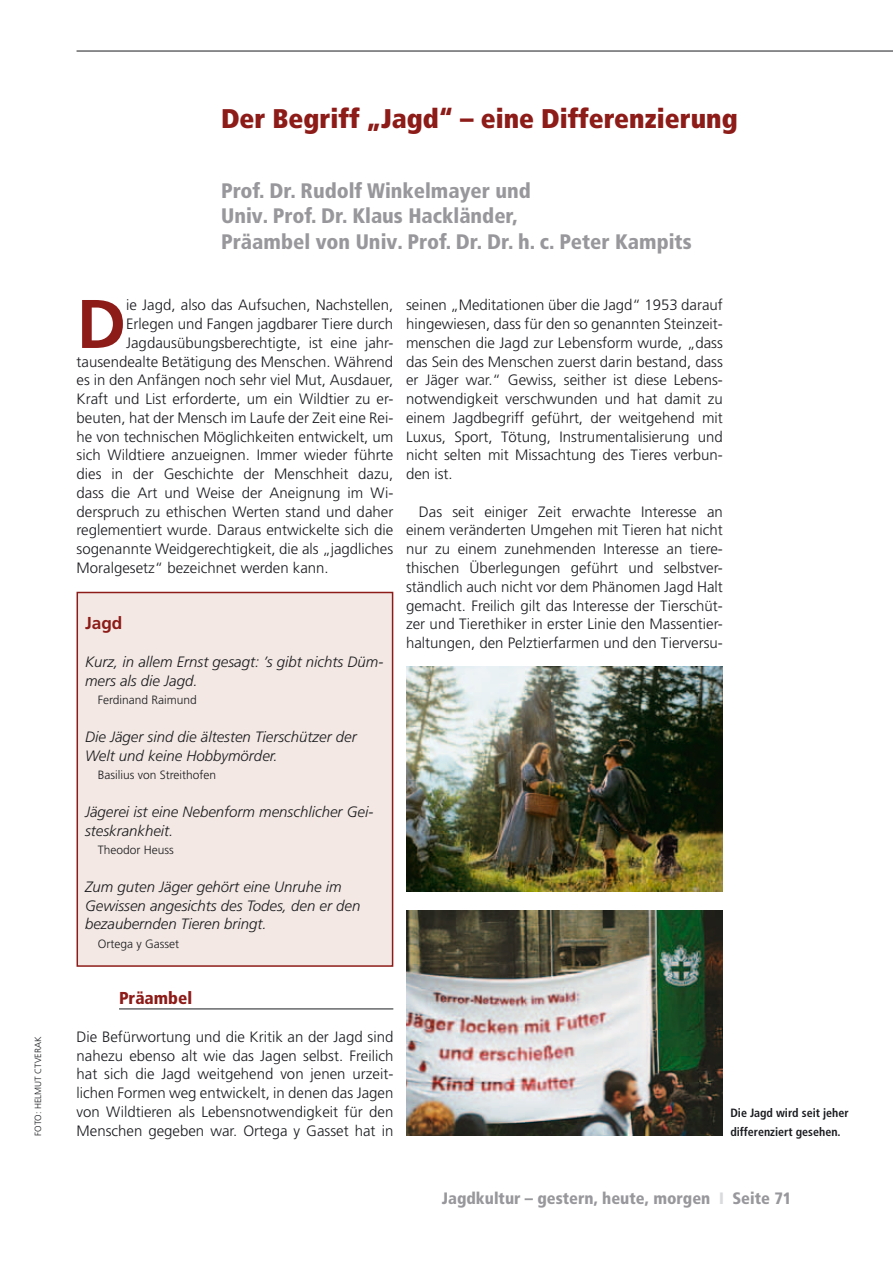
<style>
.page{position:relative;width:893px;height:1263px;background:#fff}
.page>*{position:absolute;margin:0;border:0;box-sizing:border-box;transform-origin:0 0}
.t1{font:700 68.7px "Frutiger";color:#8d1b18}
.t2{font:900 condensed 27px "Frutiger";color:#8d1b18}
.t3{font:900 condensed 21px/25.2px "Frutiger";color:#98989c}
.t4{font:900 condensed 17.25px "Frutiger";color:#8d1b18}
.t5{font:700 17.25px "Frutiger";color:#8d1b18}
.t6{font:900 condensed 16.5px "Frutiger";color:#98989c}
.t7{font:300 15px/18.8px "Frutiger";color:#1b1c20;text-align:justify}
.t8{font:italic 300 15px/18.8px "Frutiger";color:#1b1c20}
.t9{font:300 12px "Frutiger";color:#1b1c20}
.t10{font:700 condensed 12px "Frutiger";color:#1b1c20}
.t11{font:300 9px "Frutiger";color:#1b1c20}
.s1{color:#d8dadc}
</style>
<div class="page">
<hr style="left:77px;top:51px;width:816px;height:1px;background:#1b1c20">
<div style="left:77px;top:592px;width:316px;height:375px;background:#f3e8e3;border:2px solid #8d1b18"></div>
<img style="left:406px;top:910px;width:317px;height:225px">
<img style="left:406px;top:667px;width:317px;height:225px">
<hr style="left:119px;top:1008px;width:274px;height:1px;background:#1b1c20">
<p class="t11" style="left:33px;top:1135px;width:100px;rotate:-90deg">Foto: Helmut CTVerak</p>
<h2 class="t2" style="left:221px;top:102px;width:518px">Der Begriff „Jagd“ – eine Differenzierung</h2>
<h3 class="t3" style="left:221px;top:178px;width:472px">Prof. Dr. Rudolf Winkelmayer und<br>Univ. Prof. Dr. Klaus Hackländer,<br>Präambel von Univ. Prof. Dr. Dr. h. c. Peter Kampits</h3>
<h1 class="t1" style="left:77px;top:284px;width:51px">D</h1>
<p class="t7" style="left:126px;top:296px;width:269px">ie Jagd, also das Aufsuchen, Nachstellen,</p>
<p class="t7" style="left:126px;top:315px;width:269px">Erlegen und Fangen jagdbarer Tiere durch</p>
<p class="t7" style="left:126px;top:333px;width:269px">Jagdausübungsberechtigte, ist eine jahr-</p>
<p class="t7" style="left:77px;top:352px;width:318px">tausendealte Betätigung des Menschen. Während</p>
<p class="t7" style="left:77px;top:371px;width:318px">es in den Anfängen noch sehr viel Mut, Ausdauer,</p>
<p class="t7" style="left:77px;top:390px;width:318px">Kraft und List erforderte, um ein Wildtier zu er-</p>
<p class="t7" style="left:77px;top:408px;width:318px">beuten, hat der Mensch im Laufe der Zeit eine Rei-</p>
<p class="t7" style="left:77px;top:427px;width:318px">he von technischen Möglichkeiten entwickelt, um</p>
<p class="t7" style="left:77px;top:446px;width:318px">sich Wildtiere anzueignen. Immer wieder führte</p>
<p class="t7" style="left:77px;top:465px;width:318px">dies in der Geschichte der Menschheit dazu,</p>
<p class="t7" style="left:77px;top:483px;width:318px">dass die Art und Weise der Aneignung im Wi-</p>
<p class="t7" style="left:77px;top:502px;width:318px">derspruch zu ethischen Werten stand und daher</p>
<p class="t7" style="left:77px;top:521px;width:318px">reglementiert wurde. Daraus entwickelte sich die</p>
<p class="t7" style="left:77px;top:540px;width:318px">sogenannte Weidgerechtigkeit, die als „jagdliches</p>
<p class="t7" style="left:77px;top:558px;width:254px">Moralgesetz“ bezeichnet werden kann.</p>
<p class="t5" style="left:85px;top:613px;width:39px">Jagd</p>
<p class="t8" style="left:85px;top:652px;width:300px">Kurz, in allem Ernst gesagt: ’s gibt nichts Düm&shy;mers als die Jagd.</p>
<p class="t9" style="left:98px;top:693px;width:101px">Ferdinand Raimund</p>
<p class="t8" style="left:85px;top:727px;width:273px">Die Jäger sind die ältesten Tierschützer der<br>Welt und keine Hobbymörder.</p>
<p class="t9" style="left:98px;top:768px;width:120px">Basilius von Streithofen</p>
<p class="t8" style="left:85px;top:802px;width:290px">Jägerei ist eine Nebenform menschlicher Gei&shy;steskrankheit.</p>
<p class="t9" style="left:98px;top:843px;width:78px">Theodor Heuss</p>
<p class="t8" style="left:85px;top:877px;width:277px">Zum guten Jäger gehört eine Unruhe im<br>Gewissen angesichts des Todes, den er den bezaubernden Tieren bringt.</p>
<p class="t9" style="left:98px;top:937px;width:83px">Ortega y Gasset</p>
<p class="t7" style="left:406px;top:296px;width:318px">seinen „Meditationen über die Jagd“ 1953 darauf hingewiesen, dass für den so genannten Steinzeit&shy;menschen die Jagd zur Lebensform wurde, „dass das Sein des Menschen zuerst darin bestand, dass er Jäger war.“ Gewiss, seither ist diese Lebens&shy;notwendigkeit verschwunden und hat damit zu einem Jagdbegriff geführt, der weitgehend mit Luxus, Sport, Tötung, Instrumentalisierung und nicht selten mit Missachtung des Tieres verbun&shy;den ist.</p>
<p class="t7" style="left:406px;top:502px;width:318px;text-indent:13px">Das seit einiger Zeit erwachte Interesse an einem veränderten Umgehen mit Tieren hat nicht nur zu einem zunehmenden Interesse an tiere&shy;thischen Überlegungen geführt und selbstver&shy;ständlich auch nicht vor dem Phänomen Jagd Halt gemacht. Freilich gilt das Interesse der Tierschüt&shy;zer und Tierethiker in erster Linie den Massentier&shy;haltungen, den Pelztierfarmen und den Tierversu-</p>
<p class="t4" style="left:119px;top:988px;width:75px">Präambel</p>
<p class="t7" style="left:77px;top:1027px;width:318px">Die Befürwortung und die Kritik an der Jagd sind nahezu ebenso alt wie das Jagen selbst. Freilich hat sich die Jagd weitgehend von jenen urzeit&shy;lichen Formen weg entwickelt, in denen das Jagen von Wildtieren als Lebensnotwendigkeit für den Menschen gegeben war. Ortega y Gasset hat in</p>
<p class="t10" style="left:730px;top:1105px;width:120px">Die Jagd wird seit jeher</p>
<p class="t10" style="left:730px;top:1124px;width:112px">differenziert gesehen.</p>
<p class="t6" style="left:442px;top:1188px;width:351px">Jagdkultur – gestern, heute, morgen <span class="s1">I</span> Seite 71</p>
</div>
